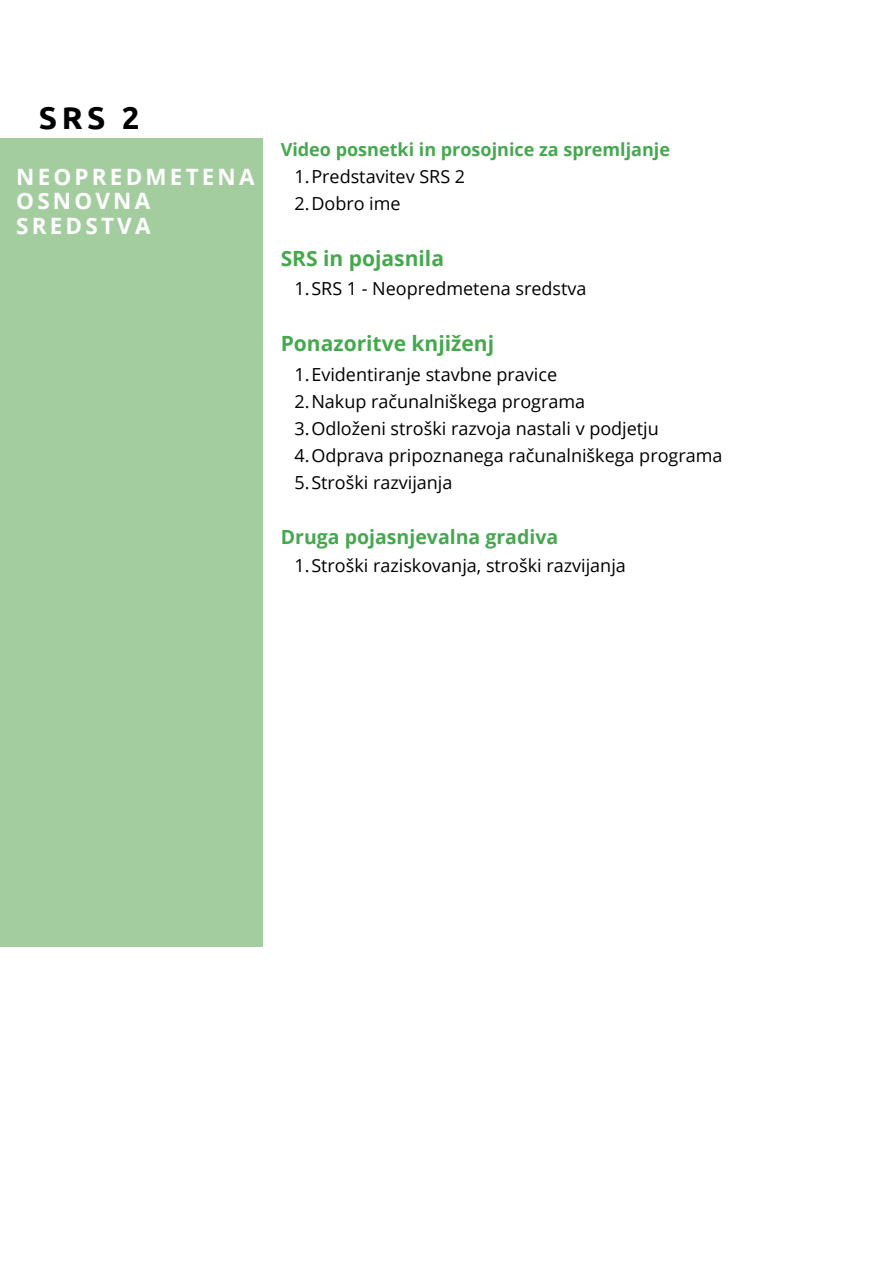
<style>
.page{position:relative;width:894px;height:1264px;background:#fff}
.page>*{position:absolute;margin:0;border:0;box-sizing:border-box;transform-origin:0 0}
.t1{font:700 31.5px "Ubuntu";color:#000}
.t2{font:700 22.5px/24.8px "Open Sans";letter-spacing:.14em;color:#fff}
.t3{font:700 21px "Open Sans";color:#45a84e}
.t4{font:700 19.5px "Open Sans";color:#45a84e}
.t5{font:18px "Open Sans";color:#000}
.t6{font:700 18px "Open Sans";color:#45a84e}
</style>
<div class="page">
<div style="left:0;top:138px;width:262px;height:808px;background:#a3cd9f"></div>
<h4 class="t1" style="left:39px;top:100px;width:102px">SRS 2</h4>
<p class="t2" style="left:16px;top:163px;width:240px">NEOPREDMETENA<br>OSNOVNA<br>SREDSTVA</p>
<h1 class="t6" style="left:281px;top:136px;width:390px">Video posnetki in prosojnice za spremljanje</h1>
<h2 class="t5" style="left:294px;top:163px;width:172px">1.Predstavitev SRS 2</h2>
<h4 class="t5" style="left:294px;top:190px;width:108px">2.Dobro ime</h4>
<p class="t3" style="left:281px;top:243px;width:165px">SRS in pojasnila</p>
<p class="t5" style="left:294px;top:276px;width:293px">1.SRS 1 - Neopredmetena sredstva</p>
<p class="t3" style="left:281px;top:329px;width:215px">Ponazoritve knjiženj</p>
<p class="t5" style="left:294px;top:361px;width:264px">1.Evidentiranje stavbne pravice</p>
<h3 class="t5" style="left:294px;top:388px;width:292px">2.Nakup računalniškega programa</h3>
<p class="t5" style="left:294px;top:415px;width:366px">3.Odloženi stroški razvoja nastali v podjetju</p>
<p class="t5" style="left:294px;top:442px;width:429px">4.Odprava pripoznanega računalniškega programa</p>
<p class="t5" style="left:294px;top:469px;width:159px">5.Stroški razvijanja</p>
<p class="t4" style="left:281px;top:523px;width:279px">Druga pojasnjevalna gradiva</p>
<p class="t5" style="left:294px;top:552px;width:333px">1.Stroški raziskovanja, stroški razvijanja</p>
</div>
